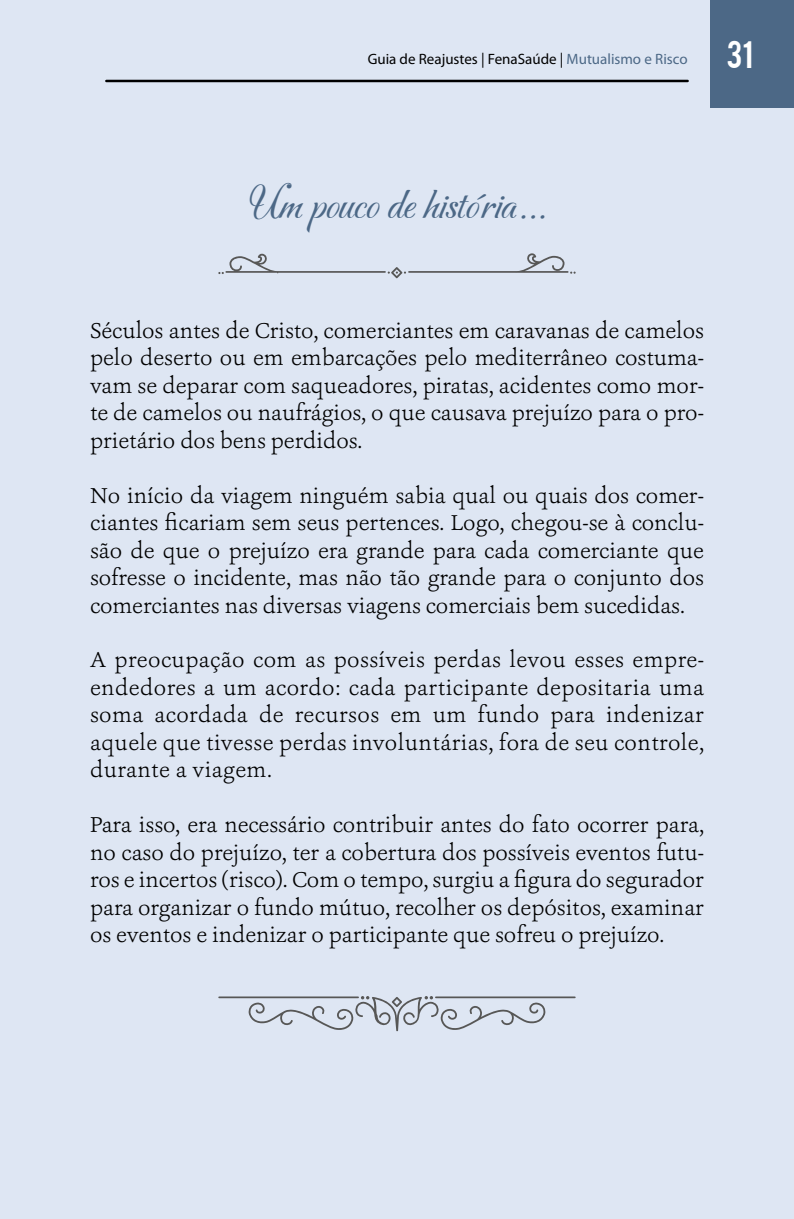
<style>
.page{position:relative;width:794px;height:1219px;background:#dee6f3}
.page>*{position:absolute;margin:0;border:0;box-sizing:border-box;transform-origin:0 0}
.t1{font:italic 45px "Carattere";color:#4c6886}
.t2{font:30px "Bebas";color:#fff}
.t3{font:300 22.5px/27.5px "Ashbury";color:#000;text-align:justify}
.t4{font:15px "Myriad Pro";color:#000}
.s1{color:#4c6886}
</style>
<div class="page">
<div style="left:710px;top:0;width:84px;height:108px;background:#4c6886"></div>
<hr style="left:106px;top:80px;width:581px;height:2px;background:#000">
<hr style="left:435px;top:996px;width:140px;height:2px;background:#575756">
<hr style="left:218px;top:996px;width:141px;height:2px;background:#575756">
<svg style="left:248px;top:996px;width:298px;height:35px"></svg>
<svg style="left:218px;top:253px;width:357px;height:25px"></svg>
<p class="t4" style="left:368px;top:50px;width:321px">Guia de Reajustes | FenaSaúde | <span class="s1">Mutualismo e Risco</span></p>
<h2 class="t2" style="left:726px;top:33px;width:28px">31</h2>
<h1 class="t1" style="left:249px;top:172px;width:298px">Um pouco de história...</h1>
<p class="t3" style="left:90px;top:316px;width:615px">Séculos antes de Cristo, comerciantes em caravanas de camelos pelo deserto ou em embarcações pelo mediterrâneo costuma&shy;vam se deparar com saqueadores, piratas, acidentes como mor&shy;te de camelos ou naufrágios, o que causava prejuízo para o pro&shy;prietário dos bens perdidos.</p>
<p class="t3" style="left:90px;top:481px;width:615px">No início da viagem ninguém sabia qual ou quais dos comer&shy;ciantes ficariam sem seus pertences. Logo, chegou-se à conclu&shy;são de que o prejuízo era grande para cada comerciante que sofresse o incidente, mas não tão grande para o conjunto dos comerciantes nas diversas viagens comerciais bem sucedidas.</p>
<p class="t3" style="left:90px;top:646px;width:615px">A preocupação com as possíveis perdas levou esses empre&shy;endedores a um acordo: cada participante depositaria uma soma acordada de recursos em um fundo para indenizar aquele que tivesse perdas involuntárias, fora de seu controle, durante a viagem.</p>
<p class="t3" style="left:90px;top:811px;width:615px">Para isso, era necessário contribuir antes do fato ocorrer para, no caso do prejuízo, ter a cobertura dos possíveis eventos futu&shy;ros e incertos (risco). Com o tempo, surgiu a figura do segurador para organizar o fundo mútuo, recolher os depósitos, examinar os eventos e indenizar o participante que sofreu o prejuízo.</p>
</div>
